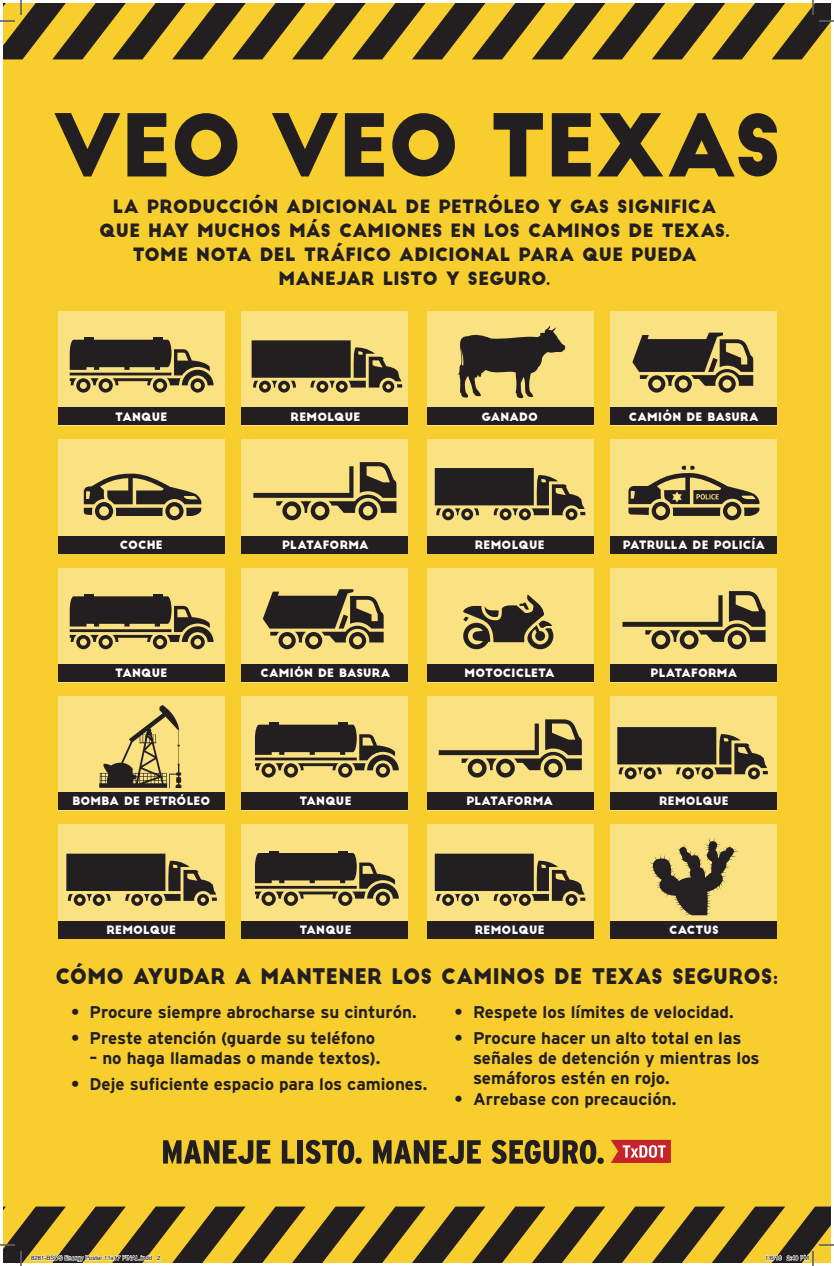
<style>
.page{position:relative;width:834px;height:1266px;background:#fff}
.page>*{position:absolute;margin:0;border:0;box-sizing:border-box;transform-origin:0 0}
.t1{font:84.4px "Big John";letter-spacing:-.015em;color:#231f20}
.t2{font:21.1px "Big John";letter-spacing:.01em;color:#231f20;scale:.95 1}
.t3{font:18px "Big John";letter-spacing:.01em;color:#231f20}
.t4{font:700 17px/20px "Interstate";color:#231f20}
.t5{font:11.3px "Big John";letter-spacing:.015em;color:#fff}
.t6{font:11.3px "Big John";letter-spacing:-.01em;color:#fff}
.t7{font:6px "Helvetica";color:#000}
</style>
<div class="page">
<div style="left:3px;top:3px;width:828px;height:1260px;background:#f8ce2f"></div>
<div style="left:611px;top:696px;width:166px;height:114px;background:#fae181"></div>
<div style="left:611px;top:792px;width:166px;height:18px;background:#231f20"></div>
<div style="left:611px;top:825px;width:166px;height:114px;background:#fae181"></div>
<div style="left:611px;top:921px;width:166px;height:18px;background:#231f20"></div>
<div style="left:427px;top:696px;width:166px;height:114px;background:#fae181"></div>
<div style="left:427px;top:792px;width:166px;height:18px;background:#231f20"></div>
<div style="left:427px;top:825px;width:166px;height:114px;background:#fae181"></div>
<div style="left:427px;top:921px;width:166px;height:18px;background:#231f20"></div>
<div style="left:242px;top:696px;width:166px;height:114px;background:#fae181"></div>
<div style="left:242px;top:792px;width:166px;height:18px;background:#231f20"></div>
<div style="left:242px;top:825px;width:166px;height:114px;background:#fae181"></div>
<div style="left:242px;top:921px;width:166px;height:18px;background:#231f20"></div>
<div style="left:58px;top:696px;width:166px;height:114px;background:#fae181"></div>
<div style="left:58px;top:792px;width:166px;height:18px;background:#231f20"></div>
<div style="left:58px;top:825px;width:166px;height:114px;background:#fae181"></div>
<div style="left:58px;top:921px;width:166px;height:18px;background:#231f20"></div>
<div style="left:611px;top:568px;width:166px;height:114px;background:#fae181"></div>
<div style="left:611px;top:664px;width:166px;height:18px;background:#231f20"></div>
<div style="left:427px;top:568px;width:166px;height:114px;background:#fae181"></div>
<div style="left:427px;top:664px;width:166px;height:18px;background:#231f20"></div>
<div style="left:242px;top:568px;width:166px;height:114px;background:#fae181"></div>
<div style="left:242px;top:664px;width:166px;height:18px;background:#231f20"></div>
<div style="left:58px;top:568px;width:166px;height:114px;background:#fae181"></div>
<div style="left:58px;top:664px;width:166px;height:18px;background:#231f20"></div>
<div style="left:611px;top:440px;width:166px;height:114px;background:#fae181"></div>
<div style="left:611px;top:536px;width:166px;height:18px;background:#231f20"></div>
<div style="left:427px;top:311px;width:166px;height:114px;background:#fae181"></div>
<div style="left:427px;top:407px;width:166px;height:18px;background:#231f20"></div>
<div style="left:427px;top:440px;width:166px;height:114px;background:#fae181"></div>
<div style="left:427px;top:536px;width:166px;height:18px;background:#231f20"></div>
<div style="left:242px;top:311px;width:166px;height:114px;background:#fae181"></div>
<div style="left:242px;top:407px;width:166px;height:18px;background:#231f20"></div>
<div style="left:242px;top:440px;width:166px;height:114px;background:#fae181"></div>
<div style="left:242px;top:536px;width:166px;height:18px;background:#231f20"></div>
<div style="left:58px;top:311px;width:166px;height:114px;background:#fae181"></div>
<div style="left:58px;top:407px;width:166px;height:18px;background:#231f20"></div>
<div style="left:58px;top:440px;width:166px;height:114px;background:#fae181"></div>
<div style="left:58px;top:536px;width:166px;height:18px;background:#231f20"></div>
<div style="left:611px;top:311px;width:166px;height:114px;background:#fae181"></div>
<div style="left:611px;top:407px;width:166px;height:18px;background:#231f20"></div>
<svg style="left:252px;top:340px;width:150px;height:53px"></svg>
<svg style="left:435px;top:468px;width:150px;height:52px"></svg>
<svg style="left:617px;top:727px;width:151px;height:52px"></svg>
<svg style="left:66px;top:854px;width:151px;height:52px"></svg>
<svg style="left:435px;top:854px;width:150px;height:52px"></svg>
<svg style="left:84px;top:474px;width:117px;height:46px"></svg>
<svg style="left:632px;top:333px;width:121px;height:60px"></svg>
<svg style="left:622px;top:591px;width:144px;height:58px"></svg>
<svg style="left:253px;top:462px;width:143px;height:58px"></svg>
<svg style="left:439px;top:719px;width:143px;height:59px"></svg>
<svg style="left:99px;top:705px;width:82px;height:83px"></svg>
<svg style="left:649px;top:838px;width:89px;height:77px"></svg>
<svg style="left:70px;top:338px;width:144px;height:55px"></svg>
<svg style="left:70px;top:594px;width:144px;height:55px"></svg>
<svg style="left:255px;top:722px;width:144px;height:56px"></svg>
<svg style="left:255px;top:851px;width:144px;height:55px"></svg>
<svg style="left:628px;top:466px;width:131px;height:54px"></svg>
<svg style="left:457px;top:326px;width:108px;height:72px"></svg>
<svg style="left:463px;top:594px;width:90px;height:55px"></svg>
<svg style="left:263px;top:589px;width:121px;height:60px"></svg>
<svg style="left:77px;top:963px;width:6px;height:4px"></svg>
<svg style="left:255px;top:194px;width:6px;height:4px"></svg>
<svg style="left:312px;top:219px;width:6px;height:3px"></svg>
<svg style="left:337px;top:243px;width:5px;height:3px"></svg>
<svg style="left:493px;top:194px;width:6px;height:4px"></svg>
<svg style="left:163px;top:1140px;width:107px;height:24px"></svg>
<svg style="left:282px;top:1140px;width:13px;height:24px"></svg>
<div style="left:297px;top:1140px;width:6px;height:24px;background:#231f20"></div>
<svg style="left:306px;top:1140px;width:48px;height:24px"></svg>
<div style="left:355px;top:1158px;width:7px;height:6px;background:#231f20;border-radius:50%"></div>
<svg style="left:373px;top:1140px;width:108px;height:24px"></svg>
<svg style="left:492px;top:1140px;width:104px;height:24px"></svg>
<div style="left:597px;top:1158px;width:7px;height:6px;background:#231f20;border-radius:50%"></div>
<svg style="left:611px;top:1140px;width:60px;height:23px"></svg>
<svg style="left:0;top:0;width:834px;height:59px"></svg>
<svg style="left:0;top:1207px;width:834px;height:59px"></svg>
<p class="t1" style="left:54px;top:108px;width:730px">VEO VEO TEXAS</p>
<p class="t3" style="left:113px;top:199px;width:605px">LA PRODUCCION ADICIONAL DE PETROLEO Y GAS SIGNIFICA</p>
<p class="t3" style="left:99px;top:222px;width:632px">QUE HAY MUCHOS MAS CAMIONES EN LOS CAMINOS DE TEXAS.</p>
<p class="t3" style="left:132px;top:246px;width:566px">TOME NOTA DEL TRAFICO ADICIONAL PARA QUE PUEDA</p>
<p class="t3" style="left:279px;top:270px;width:273px">MANEJAR LISTO Y SEGURO.</p>
<p class="t5" style="left:115px;top:411px;width:54px">TANQUE</p>
<p class="t5" style="left:291px;top:411px;width:71px">REMOLQUE</p>
<p class="t5" style="left:481px;top:411px;width:58px">GANADO</p>
<p class="t5" style="left:629px;top:411px;width:131px">CAMION DE BASURA</p>
<p class="t5" style="left:120px;top:540px;width:44px">COCHE</p>
<p class="t5" style="left:282px;top:540px;width:88px">PLATAFORMA</p>
<p class="t5" style="left:475px;top:540px;width:71px">REMOLQUE</p>
<p class="t5" style="left:623px;top:540px;width:144px">PATRULLA DE POLICIA</p>
<p class="t5" style="left:115px;top:668px;width:54px">TANQUE</p>
<p class="t6" style="left:465px;top:668px;width:92px">MOTOCICLETA</p>
<p class="t5" style="left:651px;top:668px;width:88px">PLATAFORMA</p>
<p class="t5" style="left:261px;top:668px;width:131px">CAMION DE BASURA</p>
<p class="t5" style="left:72px;top:796px;width:139px">BOMBA DE PETROLEO</p>
<p class="t5" style="left:299px;top:796px;width:54px">TANQUE</p>
<p class="t5" style="left:466px;top:796px;width:88px">PLATAFORMA</p>
<p class="t5" style="left:659px;top:796px;width:71px">REMOLQUE</p>
<p class="t5" style="left:106px;top:925px;width:71px">REMOLQUE</p>
<p class="t5" style="left:299px;top:925px;width:54px">TANQUE</p>
<p class="t5" style="left:475px;top:925px;width:71px">REMOLQUE</p>
<p class="t5" style="left:669px;top:925px;width:51px">CACTUS</p>
<p class="t2" style="left:55px;top:967px;width:762px">COMO AYUDAR A MANTENER LOS CAMINOS DE TEXAS SEGUROS:</p>
<p class="t4" style="left:71px;top:1001px;width:347px">• Procure siempre abrocharse su cinturón.</p>
<p class="t4" style="left:71px;top:1028px;width:306px">• Preste atención (guarde su teléfono</p>
<p class="t4" style="left:90px;top:1048px;width:292px">– no haga llamadas o mande textos).</p>
<p class="t4" style="left:71px;top:1074px;width:358px">• Deje suficiente espacio para los camiones.</p>
<p class="t4" style="left:454px;top:1001px;width:281px">• Respete los límites de velocidad.</p>
<p class="t4" style="left:473px;top:1028px;width:288px;text-indent:-19px">• Procure hacer un alto total en las señales de detención y mientras los semáforos estén en rojo.</p>
<p class="t4" style="left:454px;top:1089px;width:224px">• Arrebase con precaución.</p>
<p class="t7" style="left:31px;top:1253px;width:131px">8281-BSDS Energy Poster 11x17 FINAL.indd 2</p>
<p class="t7" style="left:765px;top:1253px;width:46px">1/6/16 2:40 PM</p>
</div>
